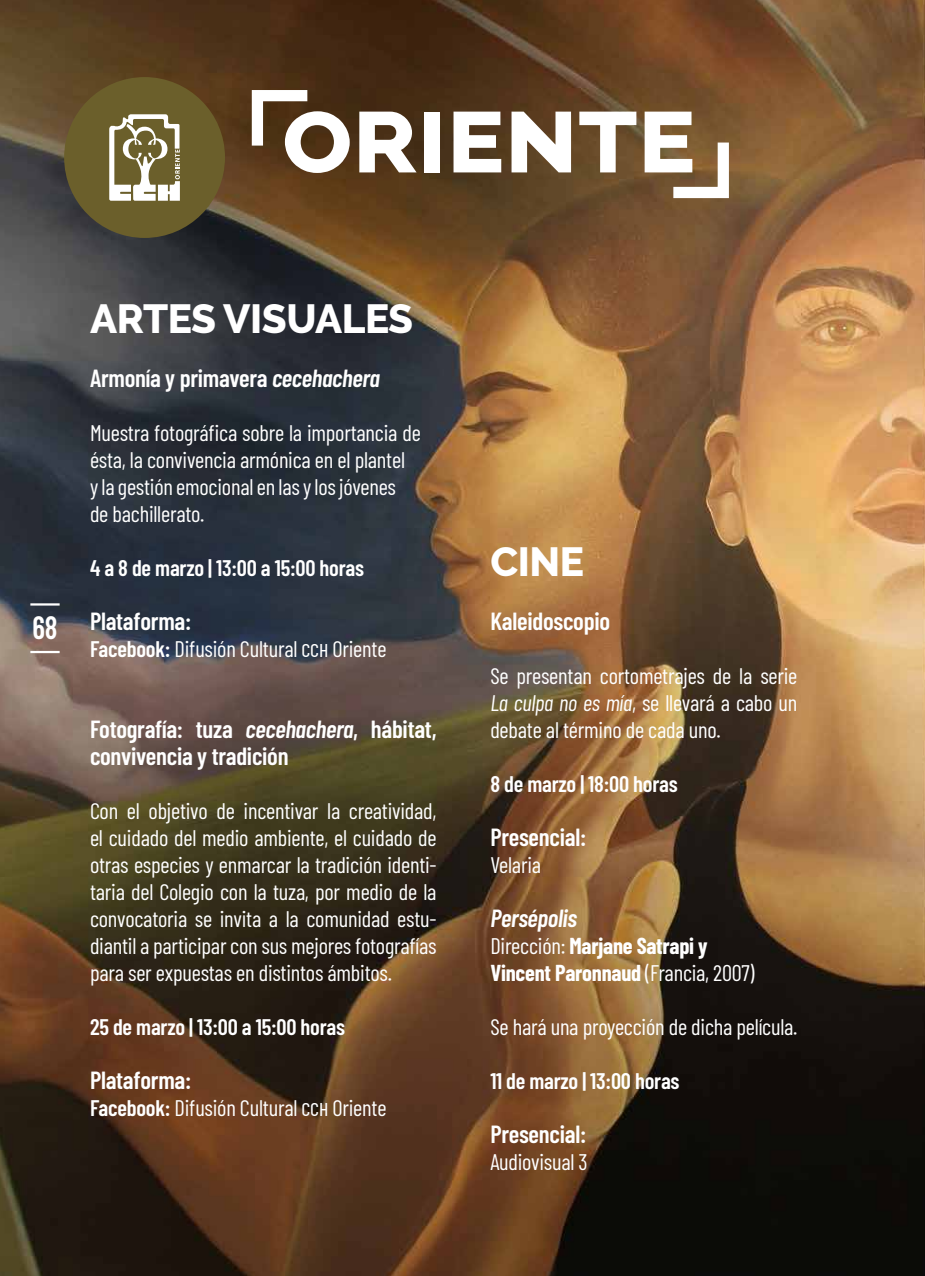
<style>
.page{position:relative;width:925px;height:1276px;background:#fff}
.page>*{position:absolute;margin:0;border:0;box-sizing:border-box;transform-origin:0 0}
.t1{font:800 108px "Raleway";color:#fff}
.t2{font:800 40.5px "Raleway";letter-spacing:-.01em;color:#fff}
.t3{font:600 32.18px "Barlow Condensed";color:#fff;scale:.91 1}
.t4{font:600 24.75px/27px "Barlow Condensed";letter-spacing:-.01em;color:#fff}
.t5{font:italic 600 24.75px "Barlow Condensed";letter-spacing:-.01em;color:#fff}
.t6{font:22.5px/27px "Barlow Condensed";letter-spacing:-.01em;color:#fff;text-align:justify}
.t7{font:600 22.5px "Barlow Condensed";letter-spacing:-.01em;color:#fff}
.t8{font:700 22.5px/27px "Barlow Condensed";letter-spacing:-.01em;color:#fff}
.s1{font-style:italic}
.s2{font-weight:600}
.s3{font-weight:400}
</style>
<div class="page">
<img style="left:0;top:0;width:925px;height:1276px">
<svg style="left:246px;top:84px;width:73px;height:73px"></svg>
<svg style="left:662px;top:131px;width:72px;height:73px"></svg>
<div style="left:64px;top:77px;width:161px;height:161px;background:#6b5f2b;border-radius:50%"></div>
<svg style="left:109px;top:114px;width:71px;height:87px"></svg>
<hr style="left:30px;top:603px;width:30px;height:2px;background:#fff">
<hr style="left:30px;top:651px;width:30px;height:2px;background:#fff">
<h1 class="t1" style="left:282px;top:73px;width:415px">oriente</h1>
<h3 class="t3" style="left:33px;top:605px;width:29px">68</h3>
<h2 class="t2" style="left:90px;top:296px;width:325px">ARTES VISUALES</h2>
<p class="t4" style="left:90px;top:363px;width:291px">Armonía y primavera <span class="s1">cecehachera</span></p>
<p class="t6" style="left:90px;top:418px;width:332px;text-align:left">Muestra fotográfica sobre la importancia de ésta, la convivencia armónica en el plantel<br>y la gestión emocional en las y los jóvenes<br>de bachillerato.</p>
<p class="t7" style="left:90px;top:552px;width:275px">4 a 8 de marzo | 13:00 a 15:00 horas</p>
<p class="t4" style="left:90px;top:606px;width:103px">Plataforma:</p>
<p class="t6" style="left:90px;top:634px;width:298px"><span class="s2">Facebook:</span> Difusión Cultural cch Oriente</p>
<p class="t4" style="left:90px;top:714px;width:348px">Fotografía: tuza <span class="s1">cecehachera</span>, hábitat, convivencia y tradición</p>
<p class="t6" style="left:90px;top:796px;width:348px">Con el objetivo de incentivar la creatividad, el cuidado del medio ambiente, el cuidado de otras especies y enmarcar la tradición identi&shy;taria del Colegio con la tuza, por medio de la convocatoria se invita a la comunidad estu&shy;diantil a participar con sus mejores fotografías para ser expuestas en distintos ámbitos.</p>
<p class="t7" style="left:90px;top:1011px;width:256px">25 de marzo | 13:00 a 15:00 horas</p>
<p class="t4" style="left:90px;top:1065px;width:103px">Plataforma:</p>
<p class="t6" style="left:90px;top:1093px;width:298px"><span class="s2">Facebook:</span> Difusión Cultural cch Oriente</p>
<h2 class="t2" style="left:490px;top:539px;width:95px">CINE</h2>
<p class="t4" style="left:490px;top:606px;width:121px">Kaleidoscopio</p>
<p class="t6" style="left:490px;top:661px;width:309px">Se presentan cortometrajes de la serie <span class="s1">La culpa no es mía</span>, se llevará a cabo un debate al término de cada uno.</p>
<p class="t7" style="left:490px;top:768px;width:189px">8 de marzo | 18:00 horas</p>
<p class="t4" style="left:490px;top:822px;width:97px">Presencial:</p>
<p class="t6" style="left:490px;top:850px;width:52px">Velaria</p>
<p class="t5" style="left:490px;top:900px;width:88px">Persépolis</p>
<p class="t8" style="left:490px;top:931px;width:266px"><span class="s3">Dirección:</span> Marjane Satrapi y<br>Vincent Paronnaud <span class="s3">(Francia, 2007)</span></p>
<p class="t6" style="left:490px;top:1012px;width:309px">Se hará una proyección de dicha película.</p>
<p class="t7" style="left:490px;top:1065px;width:191px">11 de marzo | 13:00 horas</p>
<p class="t4" style="left:490px;top:1119px;width:97px">Presencial:</p>
<p class="t6" style="left:490px;top:1147px;width:99px">Audiovisual 3</p>
</div>
